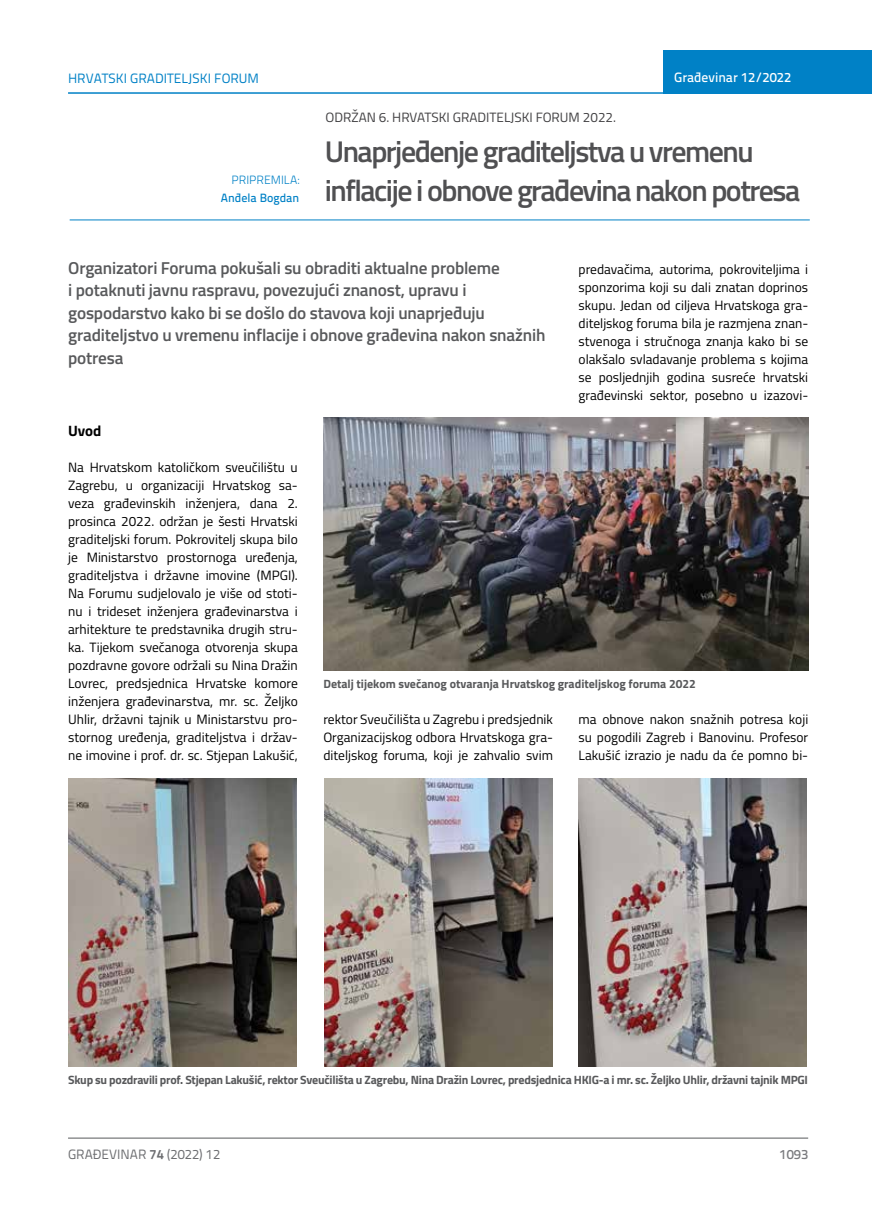
<style>
.page{position:relative;width:872px;height:1212px;background:#fff}
.page>*{position:absolute;margin:0;border:0;box-sizing:border-box;transform-origin:0 0}
.t1{font:600 30px/39px "Titillium";letter-spacing:-.05em;color:#505052}
.t2{font:600 17.25px/22.5px "Titillium";letter-spacing:-.01em;color:#58595b}
.t3{font:700 15px "Titillium";color:#000}
.t4{font:13.5px/18px "Titillium";color:#000;text-align:justify}
.t5{font:13.5px "Titillium";color:#414042}
.t6{font:13.5px "Titillium Text 22 L";color:#0081c6}
.t7{font:13.5px "Titillium Text 22 L";color:#6d6e71}
.t8{font:500 13.5px "Titillium Text 22 L";color:#fff}
.t9{font:500 13.5px "Titillium Text 22 L";color:#797a7d}
.t10{font:700 12px "Titillium";letter-spacing:-.02em;color:#58595b}
.t11{font:700 12px "Titillium";color:#58595b}
.t12{font:500 12px "Titillium Text 22 L";color:#0081c6}
.t13{font:300 12px "Titillium Text 22 L";color:#0081c6}
.s1{font-weight:700}
</style>
<div class="page">
<div style="left:663px;top:50px;width:209px;height:44px;background:#0081c6"></div>
<hr style="left:68px;top:92px;width:804px;height:2px;background:#0081c6">
<hr style="left:68px;top:1138px;width:740px;height:1px;background:#58595b">
<hr style="left:70px;top:220px;width:739px;height:1px;background:#0081c6">
<img style="left:323px;top:418px;width:485px;height:252px">
<img style="left:324px;top:778px;width:228px;height:288px">
<img style="left:578px;top:778px;width:228px;height:288px">
<img style="left:69px;top:778px;width:228px;height:288px">
<p class="t6" style="left:68px;top:68px;width:192px">HRVATSKI GRADITELJSKI FORUM</p>
<p class="t8" style="left:674px;top:67px;width:118px">Građevinar 12/2022</p>
<p class="t13" style="left:231px;top:171px;width:69px">PRIPREMILA:</p>
<p class="t12" style="left:221px;top:188px;width:80px">Anđela Bogdan</p>
<p class="t5" style="left:325px;top:107px;width:292px">ODRŽAN 6. HRVATSKI GRADITELJSKI FORUM 2022.</p>
<h1 class="t1" style="left:325px;top:131px;width:477px">Unaprjeđenje graditeljstva u vremenu inflacije i obnove građevina nakon potresa</h1>
<p class="t2" style="left:68px;top:256px;width:479px">Organizatori Foruma pokušali su obraditi aktualne probleme<br>i potaknuti javnu raspravu, povezujući znanost, upravu i gospodarstvo kako bi se došlo do stavova koji unaprjeđuju graditeljstvo u vremenu inflacije i obnove građevina nakon snažnih potresa</p>
<p class="t4" style="left:578px;top:259px;width:231px">predavačima, autorima, pokroviteljima i sponzorima koji su dali znatan doprinos skupu. Jedan od ciljeva Hrvatskoga gra&shy;diteljskog foruma bila je razmjena znan&shy;stvenoga i stručnoga znanja kako bi se olakšalo svladavanje problema s kojima se posljednjih godina susreće hrvatski građevinski sektor, posebno u izazovi-</p>
<p class="t3" style="left:68px;top:419px;width:35px">Uvod</p>
<p class="t4" style="left:68px;top:457px;width:231px">Na Hrvatskom katoličkom sveučilištu u Zagrebu, u organizaciji Hrvatskog sa&shy;veza građevinskih inženjera, dana 2. prosinca 2022. održan je šesti Hrvatski graditeljski forum. Pokrovitelj skupa bilo je Ministarstvo prostornoga uređenja, graditeljstva i državne imovine (MPGI).<br>Na Forumu sudjelovalo je više od stoti&shy;nu i trideset inženjera građevinarstva i arhitekture te predstavnika drugih stru&shy;ka. Tijekom svečanoga otvorenja skupa pozdravne govore održali su Nina Dražin Lovrec, predsjednica Hrvatske komore inženjera građevinarstva, mr. sc. Željko Uhlir, državni tajnik u Ministarstvu pro&shy;stornog uređenja, graditeljstva i držav&shy;ne imovine i prof. dr. sc. Stjepan Lakušić,</p>
<p class="t11" style="left:323px;top:675px;width:374px">Detalj tijekom svečanog otvaranja Hrvatskog graditeljskog foruma 2022</p>
<p class="t4" style="left:323px;top:710px;width:231px">rektor Sveučilišta u Zagrebu i predsjednik Organizacijskog odbora Hrvatskoga gra&shy;diteljskog foruma, koji je zahvalio svim</p>
<p class="t4" style="left:578px;top:710px;width:231px">ma obnove nakon snažnih potresa koji su pogodili Zagreb i Banovinu. Profesor Lakušić izrazio je nadu da će pomno bi-</p>
<p class="t10" style="left:68px;top:1071px;width:741px">Skup su pozdravili prof. Stjepan Lakušić, rektor Sveučilišta u Zagrebu, Nina Dražin Lovrec, predsjednica HKIG-a i mr. sc. Željko Uhlir, državni tajnik MPGI</p>
<p class="t7" style="left:68px;top:1144px;width:154px">GRAĐEVINAR <span class="s1">74</span> (2022) 12</p>
<p class="t9" style="left:779px;top:1144px;width:30px">1093</p>
</div>
